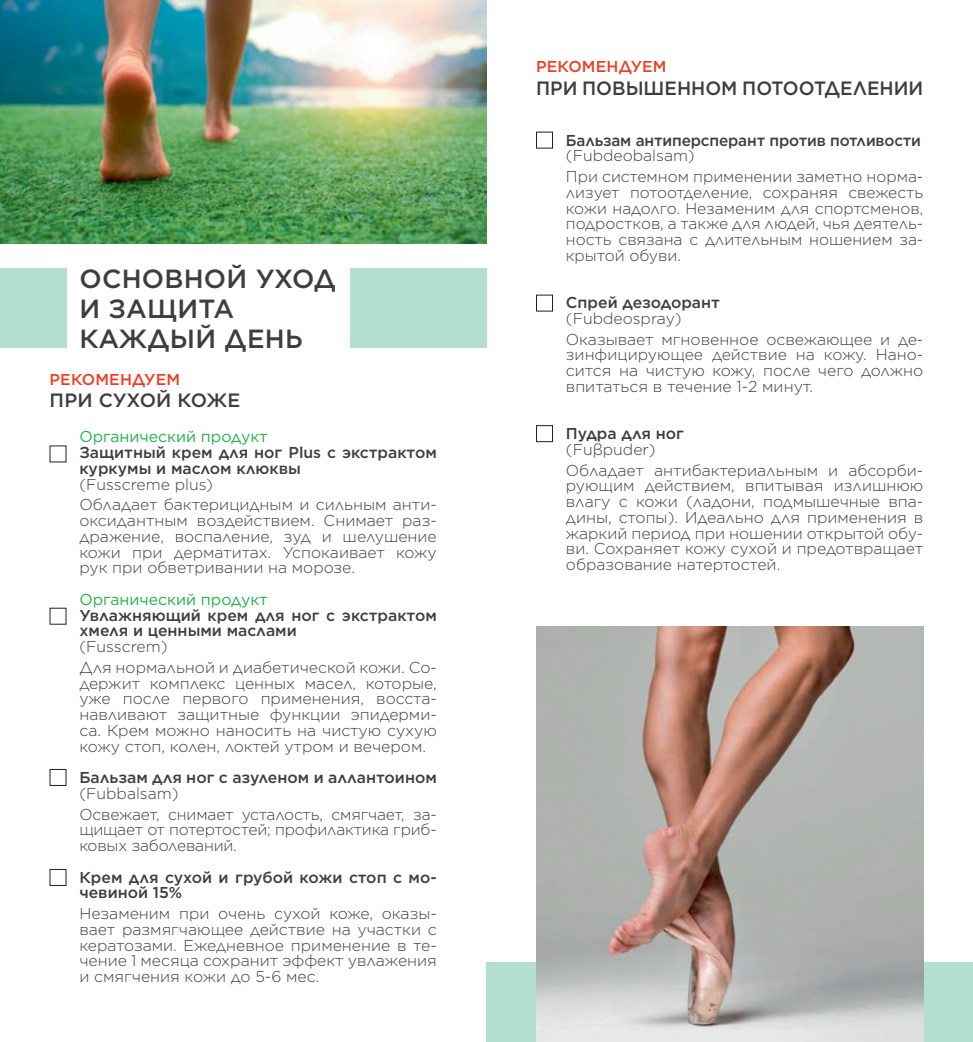
<style>
.page{position:relative;width:973px;height:1042px;background:#fff}
.page>*{position:absolute;margin:0;border:0;box-sizing:border-box;transform-origin:0 0}
.t1{font:500 26.25px/29.8px "Gotham";letter-spacing:.01em;color:#3e3e3f}
.t2{font:500 19.25px "Gotham";color:#3e3e3f}
.t3{font:300 15.75px/15.8px "Gotham";color:#3e3e3f}
.t4{font:500 15.75px/15.8px "Gotham";color:#3e3e3f}
.t5{font:15.75px "Gotham";color:#23b24b}
.t6{font:500 15.75px "Gotham";letter-spacing:.01em;color:#ef3e22}
</style>
<div class="page">
<img style="left:0;top:0;width:486px;height:243px">
<div style="left:536px;top:425px;width:16px;height:17px;border:1px solid #231f20"></div>
<div style="left:50px;top:769px;width:16px;height:17px;border:1px solid #231f20"></div>
<div style="left:50px;top:869px;width:16px;height:17px;border:1px solid #231f20"></div>
<div style="left:0;top:268px;width:66px;height:80px;background:#b4decf"></div>
<div style="left:486px;top:962px;width:486px;height:80px;background:#b4decf"></div>
<div style="left:350px;top:268px;width:136px;height:80px;background:#b4decf"></div>
<img style="left:536px;top:626px;width:387px;height:416px">
<h1 class="t1" style="left:79px;top:264px;width:258px">ОСНОВНОЙ УХОД<br>И ЗАЩИТА<br>КАЖДЫЙ ДЕНЬ</h1>
<p class="t6" style="left:50px;top:369px;width:132px">РЕКОМЕНДУЕМ</p>
<p class="t2" style="left:50px;top:388px;width:192px">ПРИ СУХОЙ КОЖЕ</p>
<p class="t5" style="left:79px;top:427px;width:190px">Органический продукт</p>
<p class="t4" style="left:79px;top:444px;width:359px">Защитный крем для ног Plus с экстрактом куркумы и маслом клюквы</p>
<p class="t3" style="left:79px;top:473px;width:359px;line-height:20.7px">(Fusscreme plus)<br>Обладает бактерицидным и сильным анти-</p>
<p class="t3" style="left:79px;top:512px;width:359px;text-align:justify">оксидантным воздействием. Cнимает раз&shy;дражение, воспаление, зуд и шелушение кожи при дерматитах. Успокаивает кожу рук при обветривании на морозе.</p>
<p class="t5" style="left:79px;top:589px;width:190px">Органический продукт</p>
<p class="t4" style="left:79px;top:607px;width:359px">Увлажняющий крем для ног с экстрактом хмеля и ценными маслами</p>
<p class="t3" style="left:79px;top:636px;width:359px;line-height:20.7px">(Fusscrem)<br>Для нормальной и диабетической кожи. Со-</p>
<p class="t3" style="left:79px;top:675px;width:359px;text-align:justify">держит комплекс ценных масел, которые, уже после первого применения, восста&shy;навливают защитные функции эпидерми&shy;са. Крем можно наносить на чистую сухую кожу стоп, колен, локтей утром и вечером.</p>
<p class="t4" style="left:79px;top:769px;width:359px">Бальзам для ног с азуленом и аллантоином</p>
<p class="t3" style="left:79px;top:782px;width:359px;line-height:20.7px">(Fubbalsam)<br>Освежает, снимает усталость, смягчает, за-</p>
<p class="t3" style="left:79px;top:821px;width:359px">щищает от потертостей; профилактика гриб&shy;ковых заболеваний.</p>
<p class="t4" style="left:79px;top:869px;width:359px">Крем для сухой и грубой кожи стоп с мо&shy;чевиной 15%</p>
<p class="t3" style="left:79px;top:905px;width:359px;text-align:justify">Незаменим при очень сухой коже, оказы&shy;вает размягчающее действие на участки с кератозами. Ежедневное применение в те&shy;чение 1 месяца сохранит эффект увлажения и смягчения кожи до 5-6 мес.</p>
<p class="t6" style="left:536px;top:56px;width:132px">РЕКОМЕНДУЕМ</p>
<p class="t2" style="left:536px;top:75px;width:388px">ПРИ ПОВЫШЕННОМ ПОТООТДЕЛЕНИИ</p>
<p class="t4" style="left:566px;top:132px;width:356px">Бальзам антиперсперант против потливости</p>
<p class="t3" style="left:566px;top:145px;width:359px;line-height:20.7px">(Fubdeobalsam)<br>При системном применении заметно норма-</p>
<p class="t3" style="left:566px;top:184px;width:359px;text-align:justify">лизует потоотделение, сохраняя свежесть кожи надолго. Незаменим для спортсменов, подростков, а также для людей, чья деятель&shy;ность связана с длительным ношением за&shy;крытой обуви.</p>
<p class="t4" style="left:566px;top:294px;width:156px">Спрей дезодорант</p>
<p class="t3" style="left:566px;top:308px;width:359px;line-height:20.7px">(Fubdeospray)<br>Оказывает мгновенное освежающее и де-</p>
<p class="t3" style="left:566px;top:346px;width:359px;text-align:justify">зинфицирующее действие на кожу. Нано&shy;сится на чистую кожу, после чего должно впитаться в течение 1-2 минут.</p>
<p class="t4" style="left:566px;top:425px;width:120px">Пудра для ног</p>
<p class="t3" style="left:566px;top:438px;width:359px;line-height:20.7px">(Fuβpuder)<br>Обладает антибактериальным и абсорби-</p>
<p class="t3" style="left:566px;top:477px;width:359px;text-align:justify">рующим действием, впитывая излишнюю влагу с кожи (ладони, подмышечные впа&shy;дины, стопы). Идеально для применения в жаркий период при ношении открытой обу&shy;ви. Сохраняет кожу сухой и предотвращает образование натертостей.</p>
</div>
